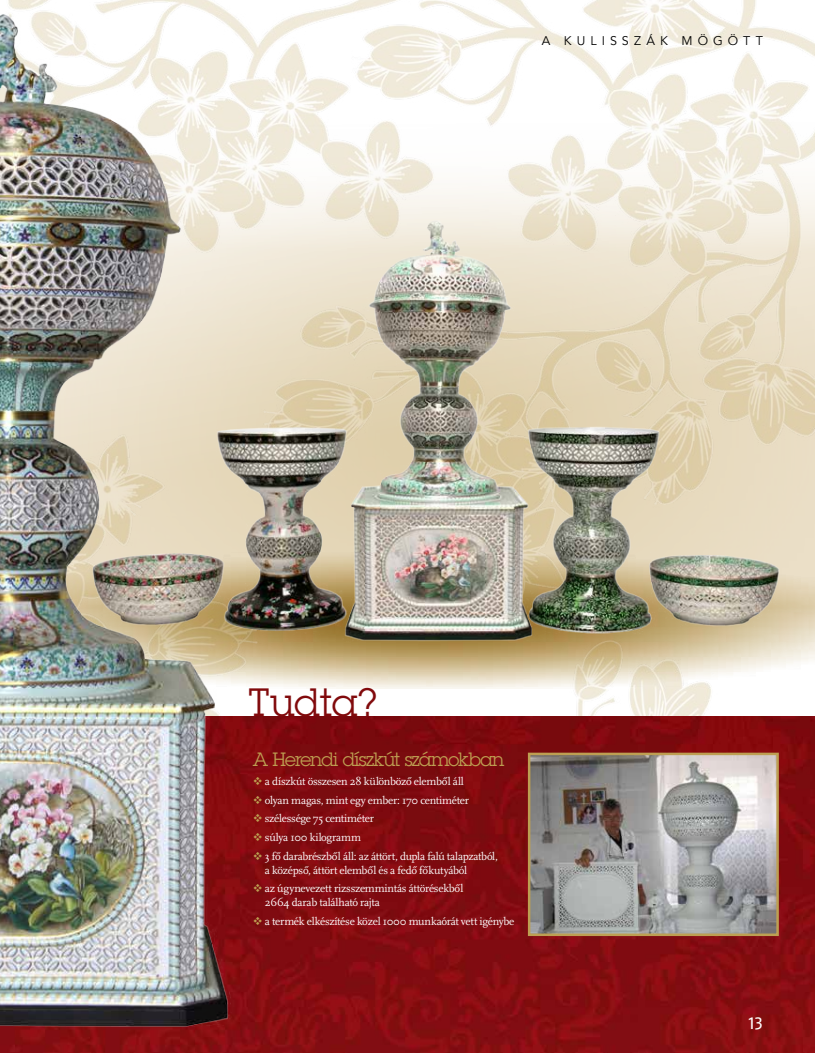
<style>
.page{position:relative;width:815px;height:1053px;background:#fff}
.page>*{position:absolute;margin:0;border:0;box-sizing:border-box;transform-origin:0 0}
.t1{font:38.38px "Lubalin Graph LT";color:#810a0c}
.t2{font:18.75px "Lubalin Graph LT";letter-spacing:-.035em;color:#bd9f52}
.t3{font:17.5px "Fago No";color:#fff}
.t4{font:12.5px "Avenir LTCE";letter-spacing:.405em;color:#000}
.t5{font:11.25px/13.8px "Scala";letter-spacing:-.025em;color:#fff}
.s1{color:#bd9f52}
</style>
<div class="page">
<img style="left:243px;top:0;width:572px;height:716px">
<img style="left:243px;top:192px;width:572px;height:451px">
<div style="left:0;top:716px;width:815px;height:336px;background:linear-gradient(to bottom,#7d090e,#870e13)"></div>
<img style="left:0;top:0;width:243px;height:1052px">
<img style="left:531px;top:755px;width:245px;height:177px">
<div style="left:528px;top:752px;width:251px;height:183px;border:2px solid #bd9f52"></div>
<p class="t4" style="left:542px;top:34px;width:222px">A KULISSZÁK MÖGÖTT</p>
<h1 class="t1" style="left:248px;top:678px;width:131px">Tudta?</h1>
<h2 class="t2" style="left:253px;top:747px;width:253px">A Herendi díszkút számokban</h2>
<p class="t5" style="left:253px;top:774px;width:213px"><span class="s1">❖</span> a díszkút összesen 28 különböző elemből áll</p>
<p class="t5" style="left:253px;top:793px;width:218px"><span class="s1">❖</span> olyan magas, mint egy ember: 170 centiméter</p>
<p class="t5" style="left:253px;top:812px;width:123px"><span class="s1">❖</span> szélessége 75 centiméter</p>
<p class="t5" style="left:253px;top:830px;width:110px"><span class="s1">❖</span> súlya 100 kilogramm</p>
<p class="t5" style="left:265px;top:849px;width:234px;text-indent:-12px"><span class="s1">❖</span> 3 fő darabrészből áll: az áttört, dupla falú talapzatból, a középső, áttört elemből és a fedő főkutyából</p>
<p class="t5" style="left:265px;top:882px;width:200px;text-indent:-12px"><span class="s1">❖</span> az úgynevezett rizsszemmintás áttörésekből<br>2664 darab található rajta</p>
<p class="t5" style="left:253px;top:914px;width:263px"><span class="s1">❖</span> a termék elkészítése közel 1000 munkaórát vett igénybe</p>
<h3 class="t3" style="left:749px;top:1013px;width:16px">13</h3>
</div>
